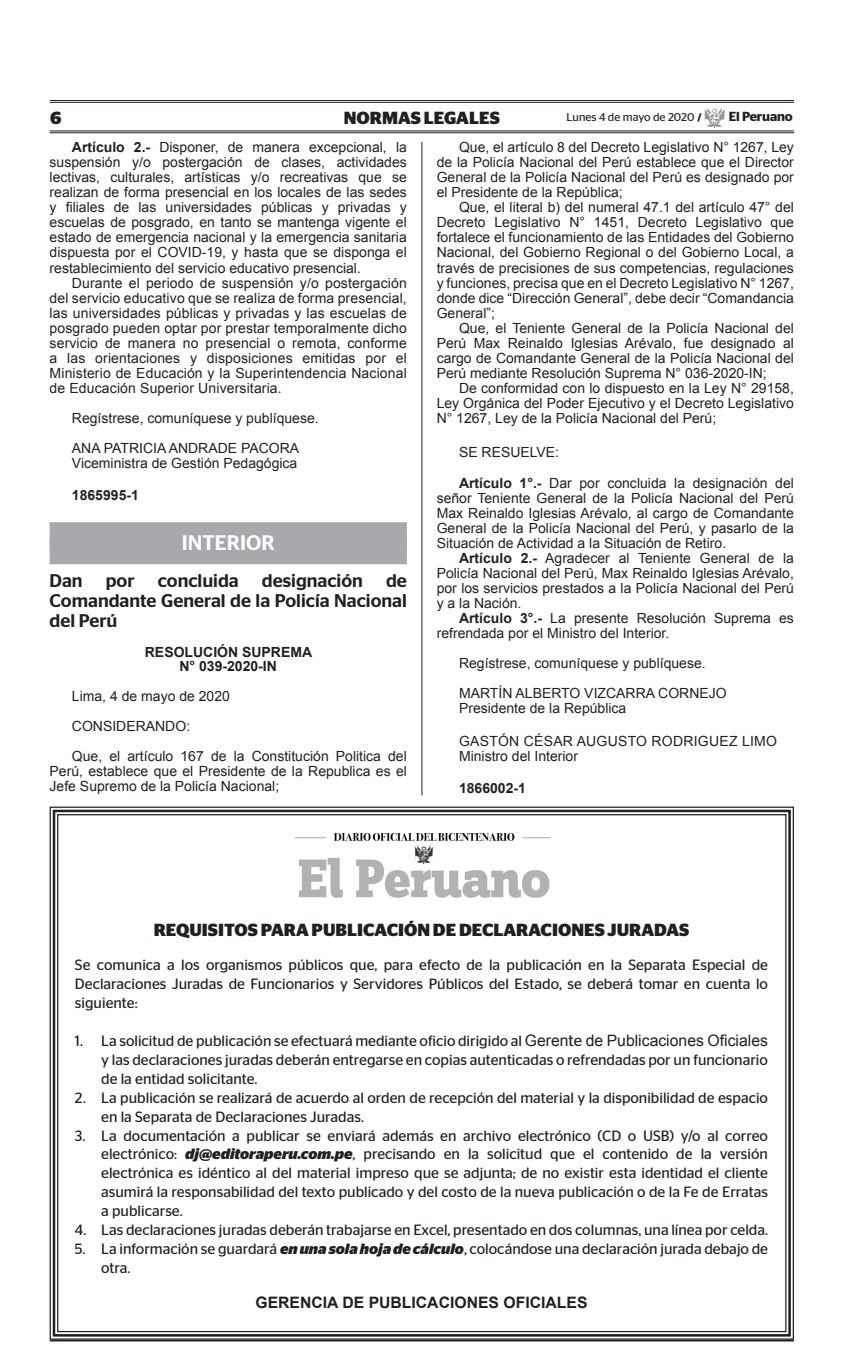
<style>
.page{position:relative;width:856px;height:1365px;background:#fff}
.page>*{position:absolute;margin:0;border:0;box-sizing:border-box;transform-origin:0 0}
.t1{font:500 21px "Stag Sans";color:#fff}
.t2{font:500 18.38px/20.1px "Stag Sans";color:#231f20;text-align:justify}
.t3{font:700 17.5px "Stag Sans";color:#231f20}
.t4{font:700 15.75px "Arial";color:#231f20}
.t5{font:14.88px/18.9px "Stag Sans";color:#231f20;text-align:justify}
.t6{font:14px/15px "Arial";color:#231f20;text-align:justify}
.t7{font:700 14px/14px "Arial";color:#231f20}
.t8{font:600 13.12px "Stag Sans";letter-spacing:-.015em;color:#231f20}
.t9{font:11.38px "Stag Sans";color:#231f20}
.s1{font-weight:700;font-size:10.5px}
.s2{font-weight:700}
.s3{font-family:"Arial";font-size:15.75px}
.s4{font-size:15.75px}
.s5{font-weight:700;font-style:italic}
</style>
<div class="page">
<hr style="left:50px;top:100px;width:744px;height:1px;background:#231f20">
<hr style="left:50px;top:102px;width:744px;height:1px;background:#231f20">
<hr style="left:50px;top:131px;width:744px;height:1px;background:#231f20">
<hr style="left:50px;top:132px;width:744px;height:1px;background:#231f20">
<hr style="left:50px;top:1339px;width:744px;height:2px;background:#231f20">
<img style="left:704px;top:107px;width:22px;height:15px">
<svg style="left:705px;top:122px;width:17px;height:6px"></svg>
<div style="left:50px;top:522px;width:357px;height:23px;background:#a8a9ad"></div>
<div style="left:50px;top:541px;width:357px;height:23px;background:#a8a9ad"></div>
<hr style="left:422px;top:142px;width:1px;height:653px;background:#231f20">
<svg style="left:49px;top:806px;width:745px;height:534px"></svg>
<div style="left:53px;top:809px;width:738px;height:527px;border:3px solid #231f20"></div>
<img style="left:296px;top:832px;width:254px;height:66px">
<p class="t3" style="left:50px;top:107px;width:13px">6</p>
<p class="t3" style="left:344px;top:107px;width:157px">NORMAS LEGALES</p>
<p class="t9" style="left:566px;top:110px;width:136px">Lunes 4 de mayo de 2020 <span class="s1">/</span></p>
<p class="t8" style="left:729px;top:109px;width:65px">El Peruano</p>
<p class="t6" style="left:50px;top:140px;width:359px;text-indent:22px"><span class="s2">Artículo 2.-</span> Disponer, de manera excepcional, la suspensión y/o postergación de clases, actividades lectivas, culturales, artísticas y/o recreativas que se realizan de forma presencial en los locales de las sedes y filiales de las universidades públicas y privadas y escuelas de posgrado, en tanto se mantenga vigente el estado de emergencia nacional y la emergencia sanitaria dispuesta por el COVID-19, y hasta que se disponga el restablecimiento del servicio educativo presencial.</p>
<p class="t6" style="left:50px;top:275px;width:359px;text-indent:22px">Durante el periodo de suspensión y/o postergación del servicio educativo que se realiza de forma presencial, las universidades públicas y privadas y las escuelas de posgrado pueden optar por prestar temporalmente dicho servicio de manera no presencial o remota, conforme a las orientaciones y disposiciones emitidas por el Ministerio de Educación y la Superintendencia Nacional de Educación Superior Universitaria.</p>
<p class="t6" style="left:72px;top:403px;width:248px;line-height:30.1px">Regístrese, comuníquese y publíquese.<br>ANA PATRICIA ANDRADE PACORA</p>
<p class="t6" style="left:72px;top:456px;width:227px">Viceministra de Gestión Pedagógica</p>
<p class="t7" style="left:72px;top:488px;width:68px">1865995-1</p>
<h1 class="t1" style="left:182px;top:530px;width:94px">INTERIOR</h1>
<h2 class="t2" style="left:50px;top:570px;width:35px">Dan</h2>
<h2 class="t2" style="left:106px;top:570px;width:30px">por</h2>
<h2 class="t2" style="left:158px;top:570px;width:82px">concluida</h2>
<h2 class="t2" style="left:262px;top:570px;width:102px">designación</h2>
<p class="t6" style="left:437px;top:140px;width:359px;text-indent:22px">Que, el artículo 8 del Decreto Legislativo N° 1267, Ley de la Policía Nacional del Perú establece que el Director General de la Policía Nacional del Perú es designado por el Presidente de la República;</p>
<p class="t6" style="left:437px;top:200px;width:359px;text-indent:22px">Que, el literal b) del numeral 47.1 del artículo 47° del Decreto Legislativo N° 1451, Decreto Legislativo que fortalece el funcionamiento de las Entidades del Gobierno Nacional, del Gobierno Regional o del Gobierno Local, a través de precisiones de sus competencias, regulaciones y funciones, precisa que en el Decreto Legislativo N° 1267, donde dice “Dirección General”, debe decir “Comandancia General”;</p>
<p class="t6" style="left:437px;top:320px;width:359px;text-indent:22px">Que, el Teniente General de la Policía Nacional del Perú Max Reinaldo Iglesias Arévalo, fue designado al cargo de Comandante General de la Policía Nacional del Perú mediante Resolución Suprema N° 036-2020-IN;</p>
<p class="t6" style="left:437px;top:380px;width:359px;text-indent:22px">De conformidad con lo dispuesto en la Ley N° 29158, Ley Orgánica del Poder Ejecutivo y el Decreto Legislativo N° 1267, Ley de la Policía Nacional del Perú;</p>
<p class="t6" style="left:459px;top:437px;width:336px;line-height:30.1px">SE RESUELVE:<br><span class="s2">Artículo 1°.-</span> Dar por concluida la designación del</p>
<p class="t6" style="left:437px;top:490px;width:359px">señor Teniente General de la Policía Nacional del Perú Max Reinaldo Iglesias Arévalo, al cargo de Comandante General de la Policía Nacional del Perú, y pasarlo de la Situación de Actividad a la Situación de Retiro.</p>
<p class="t6" style="left:437px;top:550px;width:359px;text-indent:22px"><span class="s2">Artículo 2.-</span> Agradecer al Teniente General de la Policía Nacional del Perú, Max Reinaldo Iglesias Arévalo, por los servicios prestados a la Policía Nacional del Perú y a la Nación.</p>
<p class="t6" style="left:437px;top:610px;width:359px;text-indent:22px"><span class="s2">Artículo 3°.-</span> La presente Resolución Suprema es refrendada por el Ministro del Interior.</p>
<p class="t6" style="left:459px;top:648px;width:269px;line-height:30.1px">Regístrese, comuníquese y publíquese.<br>MARTÍN ALBERTO VIZCARRA CORNEJO</p>
<p class="t6" style="left:459px;top:701px;width:169px">Presidente de la República</p>
<p class="t6" style="left:459px;top:733px;width:22px">Gast</p>
<p class="t6" style="left:498px;top:733px;width:57px">ón César</p>
<p class="t6" style="left:577px;top:733px;width:21px">Augusto</p>
<p class="t6" style="left:651px;top:733px;width:21px">Rodriguez</p>
<p class="t6" style="left:742px;top:733px;width:18px">Limo</p>
<p class="t6" style="left:459px;top:748px;width:121px">Ministro del Interior</p>
<p class="t7" style="left:459px;top:781px;width:68px">1866002-1</p>
<h2 class="t2" style="left:50px;top:570px;width:359px;text-indent:336px">de Comandante General de la Policía Nacional del Perú</h2>
<p class="t7" style="left:145px;top:645px;width:11px">resolución</p>
<p class="t7" style="left:179px;top:645px;width:91px;text-indent:63px">suprema n° 039-2020-in</p>
<p class="t6" style="left:72px;top:680px;width:336px;line-height:30.1px;text-align:left">Lima, 4 de mayo de 2020<br>CONSIDERANDO:<br>Que, el artículo 167 de la Constitución Politica del</p>
<p class="t6" style="left:50px;top:763px;width:359px">Perú, establece que el Presidente de la Republica es el<br>Jefe Supremo de la Policía Nacional;</p>
<p class="t3" style="left:154px;top:919px;width:537px">REQUISITOS PARA PUBLICACIÓN DE DECLARACIONES JURADAS</p>
<p class="t5" style="left:75px;top:955px;width:694px">Se comunica a los organismos públicos que, para efecto de la publicación en la Separata Especial de Declaraciones Juradas de Funcionarios y Servidores Públicos del Estado, se deberá tomar en cuenta lo siguiente:</p>
<p class="t5" style="left:101px;top:1031px;width:668px;text-indent:-26px">1. La solicitud de publicación se efectuará mediante oficio dirigido al <span class="s3">Geren</span><span class="s4">te</span> <span class="s3">de Publicaciones Oficiales </span>y las declaraciones juradas deberán entregarse en copias autenticadas o refrendadas por un funcionario de la entidad solicitante.</p>
<p class="t5" style="left:101px;top:1087px;width:668px;text-indent:-26px">2. La publicación se realizará de acuerdo al orden de recepción del material y la disponibilidad de espacio en la Separata de Declaraciones Juradas.</p>
<p class="t5" style="left:101px;top:1125px;width:668px;text-indent:-26px">3. La documentación a publicar se enviará además en archivo electrónico (CD o USB) y/o al correo electrónico: <span class="s5">dj@editoraperu.com.pe</span>, precisando en la solicitud que el contenido de la versión electrónica es idéntico al del material impreso que se adjunta; de no existir esta identidad el cliente asumirá la responsabilidad del texto publicado y del costo de la nueva publicación o de la Fe de Erratas a publicarse.</p>
<p class="t5" style="left:75px;top:1220px;width:694px">4. Las declaraciones juradas deberán trabajarse en Excel, presentado en dos columnas, una línea por celda.</p>
<p class="t5" style="left:101px;top:1239px;width:668px;text-indent:-26px">5. La información se guardará <span class="s5">en una sola hoja de cálculo</span>, colocándose una declaración jurada debajo de otra.</p>
<p class="t4" style="left:255px;top:1291px;width:333px">GERENCIA DE PUBLICACIONES OFICIALES</p>
</div>
